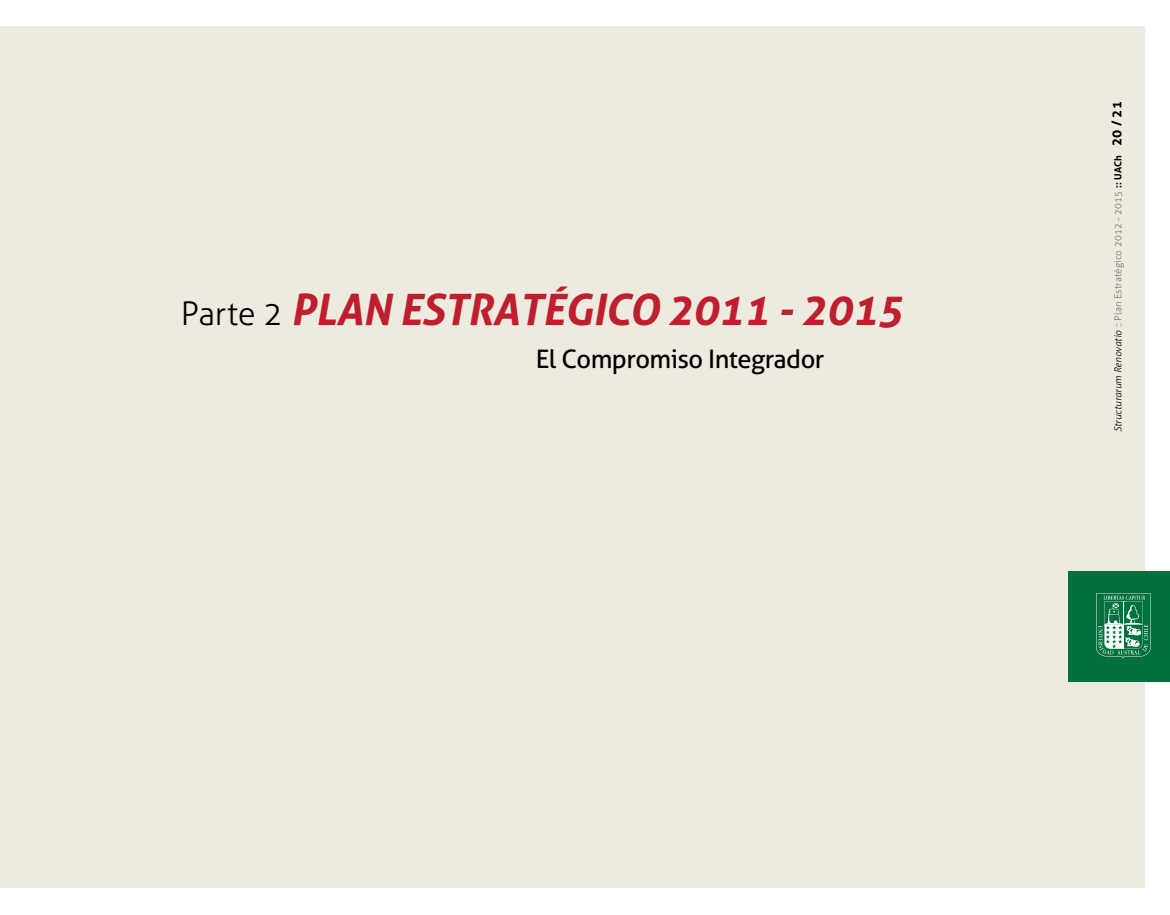
<style>
.page{position:relative;width:1170px;height:915px;background:#fff}
.page>*{position:absolute;margin:0;border:0;box-sizing:border-box;transform-origin:0 0}
.t1{font:italic 700 43.35px "Aller";letter-spacing:-.015em;color:#be1e2d}
.t2{font:25.5px "Aller";letter-spacing:-.02em;color:#000}
.t3{font:300 9.75px "Aller";letter-spacing:.01em;color:#808285}
.s1{font-weight:300;font-style:normal;font-size:32.55px;color:#000}
.s2{font-style:italic;color:#000}
.s3{font-weight:700;color:#000}
.s4{font-weight:700;font-size:13.5px;color:#000}
</style>
<div class="page">
<div style="left:0;top:27px;width:1144px;height:861px;background:#edeadf"></div>
<div style="left:1068px;top:571px;width:101px;height:110px;background:#00703c"></div>
<svg style="left:1096px;top:593px;width:54px;height:65px"></svg>
<h1 class="t1" style="left:181px;top:282px;width:723px"><span class="s1">Parte 2</span> PLAN ESTRATÉGICO 2011 - 2015</h1>
<h2 class="t2" style="left:535px;top:343px;width:290px">El Compromiso Integrador</h2>
<p class="t3" style="left:1111px;top:432px;width:332px;rotate:-90deg"><span class="s2">Structurarum Renovatio</span> :: Plan Estratégico 2012 - 2015 <span class="s3">:: UACh</span> <span class="s4">20 / 21</span></p>
</div>
